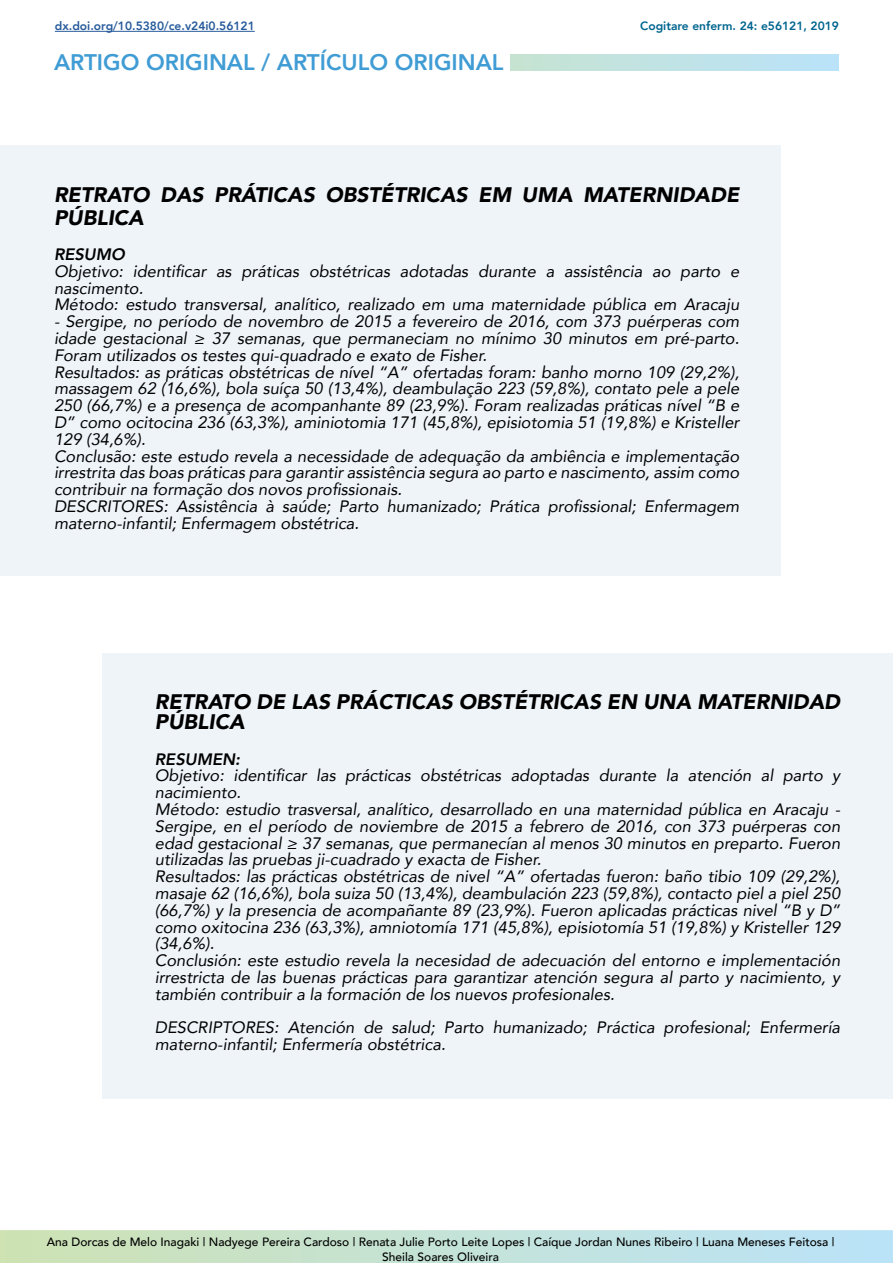
<style>
.page{position:relative;width:893px;height:1263px;background:#fff}
.page>*{position:absolute;margin:0;border:0;box-sizing:border-box;transform-origin:0 0}
.t1{font:800 22.5px "Avenir";color:#409cd4}
.t2{font:italic 900 21px/22.2px "Avenir";color:#000}
.t3{font:italic 16.5px/16.8px "Avenir";color:#000}
.t4{font:italic 800 16.5px "Avenir";color:#000}
.t5{font:500 12px/14.4px "Avenir";color:#000;text-align:center}
.t6{font:800 12px "Avenir";color:#275b9b}
.t7{font:800 12px "Avenir";color:#00658f}
</style>
<div class="page">
<div style="left:0;top:145px;width:781px;height:431px;background:#eff4f9"></div>
<svg style="left:0;top:1230px;width:893px;height:33px;background:#c4e2d6"></svg>
<div style="left:510px;top:54px;width:329px;height:17px;background:linear-gradient(to right,#c6e3d1,#bae3fa)"></div>
<div style="left:102px;top:653px;width:791px;height:446px;background:#eff4f9"></div>
<hr style="left:55px;top:31px;width:200px;height:1px;background:#275b9b">
<p class="t6" style="left:55px;top:17px;width:201px">dx.doi.org/10.5380/ce.v24i0.56121</p>
<p class="t7" style="left:640px;top:17px;width:200px">Cogitare enferm. 24: e56121, 2019</p>
<h1 class="t1" style="left:54px;top:45px;width:451px">ARTIGO ORIGINAL / ARTÍCULO ORIGINAL</h1>
<p class="t2" style="left:54px;top:184px;width:687px">RETRATO DAS PRÁTICAS OBSTÉTRICAS EM UMA MATERNIDADE<br>PÚBLICA</p>
<p class="t4" style="left:54px;top:245px;width:72px">RESUMO</p>
<p class="t3" style="left:54px;top:263px;width:687px">Objetivo: identificar as práticas obstétricas adotadas durante a assistência ao parto e nascimento.<br>Método: estudo transversal, analítico, realizado em uma maternidade pública em Aracaju</p>
<p class="t3" style="left:54px;top:313px;width:687px">- Sergipe, no período de novembro de 2015 a fevereiro de 2016, com 373 puérperas com idade gestacional ≥ 37 semanas, que permaneciam no mínimo 30 minutos em pré-parto.<br>Foram utilizados os testes qui-quadrado e exato de Fisher.<br>Resultados: as práticas obstétricas de nível “A” ofertadas foram: banho morno 109 (29,2%), massagem 62 (16,6%), bola suíça 50 (13,4%), deambulação 223 (59,8%), contato pele a pele 250 (66,7%) e a presença de acompanhante 89 (23,9%). Foram realizadas práticas nível “B e D” como ocitocina 236 (63,3%), aminiotomia 171 (45,8%), episiotomia 51 (19,8%) e Kristeller 129 (34,6%).<br>Conclusão: este estudo revela a necessidade de adequação da ambiência e implementação irrestrita das boas práticas para garantir assistência segura ao parto e nascimento, assim como contribuir na formação dos novos profissionais.<br>DESCRITORES: Assistência à saúde; Parto humanizado; Prática profissional; Enfermagem materno-infantil; Enfermagem obstétrica.</p>
<p class="t2" style="left:155px;top:692px;width:687px;line-height:19.2px">RETRATO DE LAS PRÁCTICAS OBSTÉTRICAS EN UNA MATERNIDAD<br>PÚBLICA</p>
<p class="t4" style="left:155px;top:749px;width:87px">RESUMEN:</p>
<p class="t3" style="left:155px;top:767px;width:687px">Objetivo: identificar las prácticas obstétricas adoptadas durante la atención al parto y nacimiento.<br>Método: estudio trasversal, analítico, desarrollado en una maternidad pública en Aracaju - Sergipe, en el período de noviembre de 2015 a febrero de 2016, con 373 puérperas con edad gestacional ≥ 37 semanas, que permanecían al menos 30 minutos en preparto. Fueron utilizadas las pruebas ji-cuadrado y exacta de Fisher.<br>Resultados: las prácticas obstétricas de nivel “A” ofertadas fueron: baño tibio 109 (29,2%), masaje 62 (16,6%), bola suiza 50 (13,4%), deambulación 223 (59,8%), contacto piel a piel 250 (66,7%) y la presencia de acompañante 89 (23,9%). Fueron aplicadas prácticas nivel “B y D” como oxitocina 236 (63,3%), amniotomía 171 (45,8%), episiotomía 51 (19,8%) y Kristeller 129 (34,6%).<br>Conclusión: este estudio revela la necesidad de adecuación del entorno e implementación irrestricta de las buenas prácticas para garantizar atención segura al parto y nacimiento, y también contribuir a la formación de los nuevos profesionales.</p>
<p class="t3" style="left:155px;top:1019px;width:687px">DESCRIPTORES: Atención de salud; Parto humanizado; Práctica profesional; Enfermería materno-infantil; Enfermería obstétrica.</p>
<p class="t5" style="left:47px;top:1234px;width:789px">Ana Dorcas de Melo Inagaki | Nadyege Pereira Cardoso | Renata Julie Porto Leite Lopes | Caíque Jordan Nunes Ribeiro | Luana Meneses Feitosa |<br>Sheila Soares Oliveira</p>
</div>
